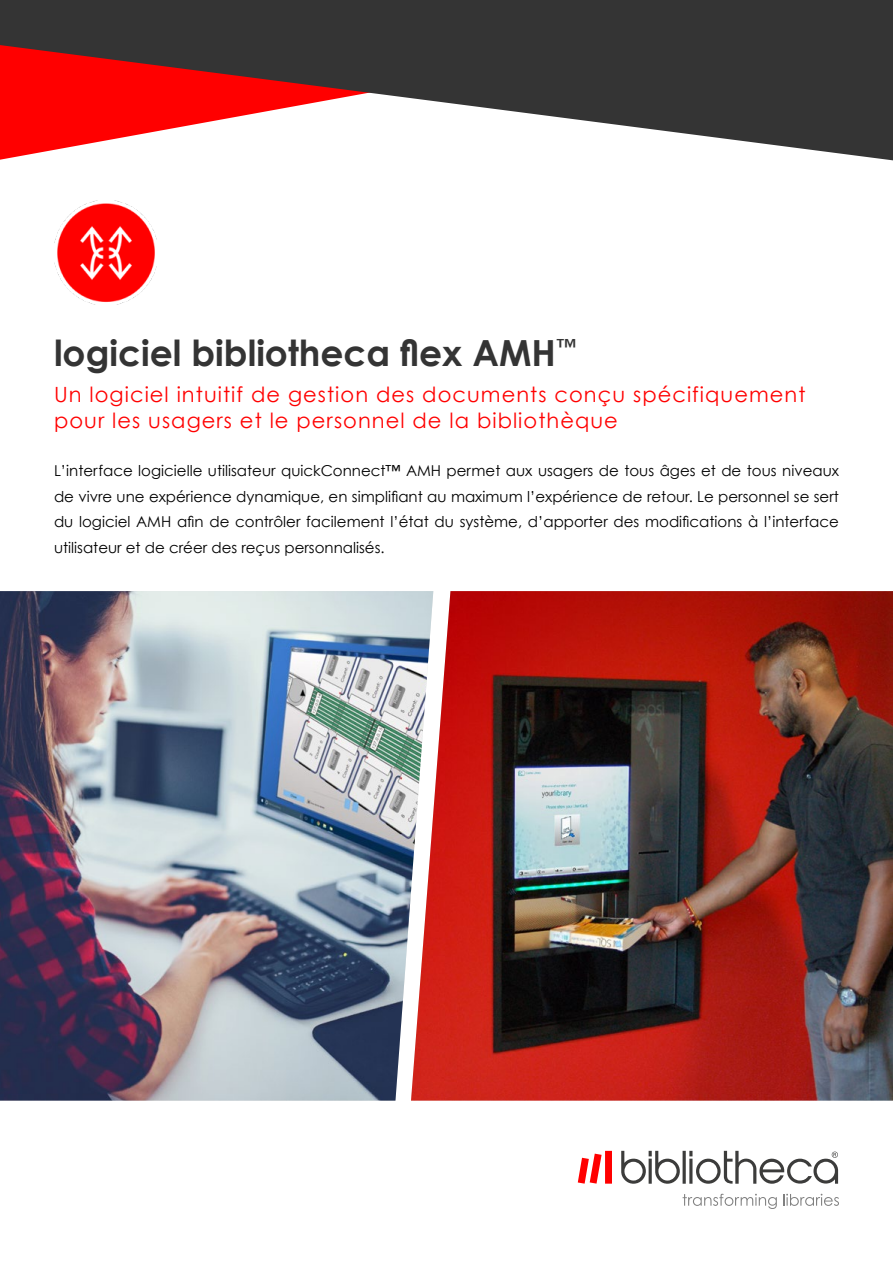
<style>
.page{position:relative;width:893px;height:1263px;background:#fff}
.page>*{position:absolute;margin:0;border:0;box-sizing:border-box;transform-origin:0 0}
.t1{font:700 36px "Century Gothic";color:#343434}
.t2{font:21px/25.5px "Century Gothic";letter-spacing:.05em;color:#f00}
.t3{font:15px/25.5px "Century Gothic";color:#000;text-align:justify}
</style>
<div class="page">
<svg style="left:683px;top:1194px;width:94px;height:15px"></svg>
<svg style="left:783px;top:1194px;width:56px;height:12px"></svg>
<svg style="left:621px;top:1151px;width:59px;height:33px"></svg>
<hr style="left:683px;top:1151px;width:3px;height:33px;background:#3c3c3b">
<svg style="left:689px;top:1151px;width:149px;height:33px"></svg>
<svg style="left:578px;top:1151px;width:34px;height:33px"></svg>
<img style="left:433px;top:591px;width:460px;height:509px">
<img style="left:0;top:591px;width:433px;height:509px">
<svg style="left:0;top:0;width:893px;height:160px;fill:#343434"></svg>
<img style="left:54px;top:200px;width:103px;height:104px">
<h1 class="t1" style="left:54px;top:330px;width:524px">logiciel bibliotheca flex AMH<sup>™</sup></h1>
<h2 class="t2" style="left:54px;top:382px;width:753px">Un logiciel intuitif de gestion des documents conçu spécifiquement pour les usagers et le personnel de la bibliothèque</h2>
<p class="t3" style="left:54px;top:458px;width:786px">L’interface logicielle utilisateur quickConnect™ AMH permet aux usagers de tous âges et de tous niveaux de vivre une expérience dynamique, en simplifiant au maximum l’expérience de retour. Le personnel se sert du logiciel AMH afin de contrôler facilement l’état du système, d’apporter des modifications à l’interface utilisateur et de créer des reçus personnalisés.</p>
</div>
